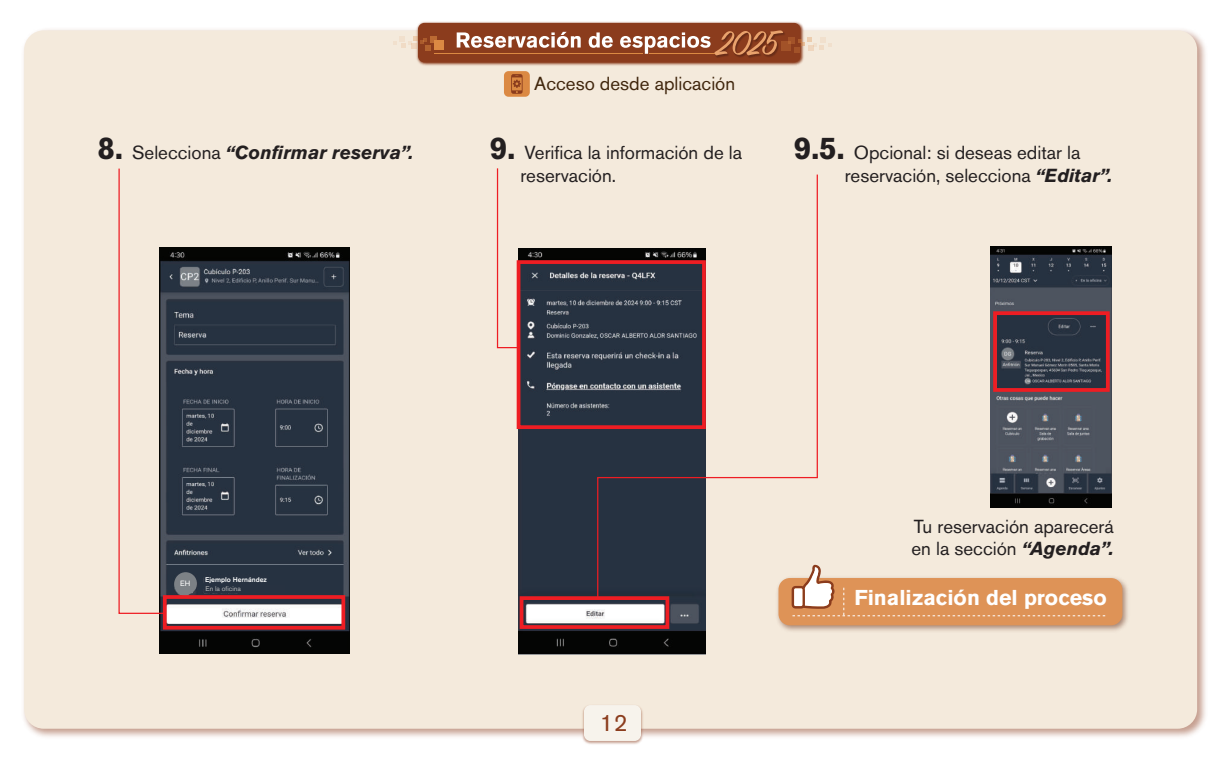
<style>
.page{position:relative;width:1225px;height:765px;background:#fff}
.page>*{position:absolute;margin:0;border:0;box-sizing:border-box;transform-origin:0 0}
.t1{font:23.62px "Akzidenz Grotesk BQ";color:#8b3c1d}
.t2{font:700 21.38px "Akzidenz Grotesk BQ";color:#fff}
.t3{font:18.75px/22.5px "Akzidenz Grotesk BQ";color:#231f20}
.t4{font:italic 700 18.75px "Akzidenz Grotesk BQ";color:#231f20}
.t5{font:18.75px "Akzidenz Grotesk BQ";color:#40260d}
.t6{font:7.62px "Akzidenz Grotesk BQ";color:#fff}
.t7{font:500 6.88px "Akzidenz Grotesk BQ";color:#fdfefe}
.t8{font:6.88px "Akzidenz Grotesk BQ";color:#b6b7b7}
.s1{font-style:normal;font-size:31.25px}
.s2{font-weight:400;font-style:normal}
.s3{font-weight:700;font-size:31.25px}
.s4{font-weight:700;font-style:italic}
</style>
<div class="page">
<img style="left:23px;top:29px;width:1183px;height:708px">
<div style="left:24px;top:30px;width:1172px;height:699px;background:#f4eadc;border-radius:19px"></div>
<img style="left:539px;top:707px;width:147px;height:37px">
<div style="left:584px;top:705px;width:57px;height:36px;background:#f7f3ec;border-radius:7px"></div>
<img style="left:374px;top:21px;width:472px;height:76px">
<div style="left:418px;top:23px;width:382px;height:39px;background:#8b3c1d;border-radius:7px"></div>
<div style="left:435px;top:40px;width:9px;height:10px;background:#db8943"></div>
<svg style="left:430px;top:36px;width:7px;height:7px"></svg>
<svg style="left:393px;top:36px;width:37px;height:15px"></svg>
<svg style="left:829px;top:37px;width:2px;height:15px"></svg>
<hr style="left:434px;top:53px;width:209px;height:1px;background:#db8943">
<img style="left:670px;top:21px;width:159px;height:76px">
<svg style="left:456px;top:32px;width:124px;height:16px"></svg>
<svg style="left:588px;top:32px;width:24px;height:16px"></svg>
<svg style="left:620px;top:30px;width:163px;height:26px"></svg>
<div style="left:504px;top:71px;width:25px;height:26px;background:#db8943;border-radius:5px"></div>
<svg style="left:511px;top:74px;width:11px;height:20px"></svg>
<img style="left:160px;top:247px;width:189px;height:406px">
<img style="left:518px;top:249px;width:187px;height:405px">
<svg style="left:118px;top:168px;width:47px;height:447px"></svg>
<svg style="left:496px;top:168px;width:24px;height:181px"></svg>
<div style="left:163px;top:595px;width:182px;height:35px;border:4px solid #ee1d23"></div>
<div style="left:204px;top:585px;width:81px;height:8px;background:#273241"></div>
<div style="left:204px;top:576px;width:64px;height:9px;background:#273241"></div>
<div style="left:174px;top:572px;width:23px;height:23px;background:#7c8186;border-radius:50%"></div>
<div style="left:516px;top:260px;width:189px;height:169px;border:4px solid #ee1d23"></div>
<img style="left:777px;top:577px;width:351px;height:54px">
<div style="left:778px;top:578px;width:344px;height:47px;background:#de9357;border-radius:11px"></div>
<svg style="left:791px;top:565px;width:314px;height:51px"></svg>
<svg style="left:596px;top:174px;width:222px;height:424px"></svg>
<div style="left:519px;top:596px;width:150px;height:33px;border:4px solid #ee1d23"></div>
<img style="left:990px;top:246px;width:121px;height:262px">
<div style="left:992px;top:311px;width:117px;height:81px;border:4px solid #ee1d23"></div>
<p class="t5" style="left:534px;top:72px;width:202px">Acceso desde aplicación</p>
<p class="t4" style="left:98px;top:141px;width:317px"><span class="s1">8.</span> <span class="s2">Selecciona</span> “Confirmar reserva”.</p>
<p class="t3" style="left:520px;top:141px;width:223px;text-indent:-30px"><span class="s3">9.</span> Verifica la información de la reservación.</p>
<p class="t3" style="left:844px;top:141px;width:269px;text-indent:-51px"><span class="s3">9.5.</span> Opcional: si deseas editar la reservación, selecciona <span class="s4">“Editar”.</span></p>
<p class="t6" style="left:180px;top:579px;width:12px">EH</p>
<p class="t7" style="left:205px;top:576px;width:63px">Ejemplo Hernández</p>
<p class="t8" style="left:205px;top:584px;width:37px">En la oficina</p>
<p class="t1" style="left:600px;top:708px;width:29px">12</p>
<p class="t3" style="left:911px;top:515px;width:204px">Tu reservación aparecerá en la sección <span class="s4">“Agenda”.</span></p>
<p class="t2" style="left:854px;top:586px;width:254px">Finalización del proceso</p>
</div>
